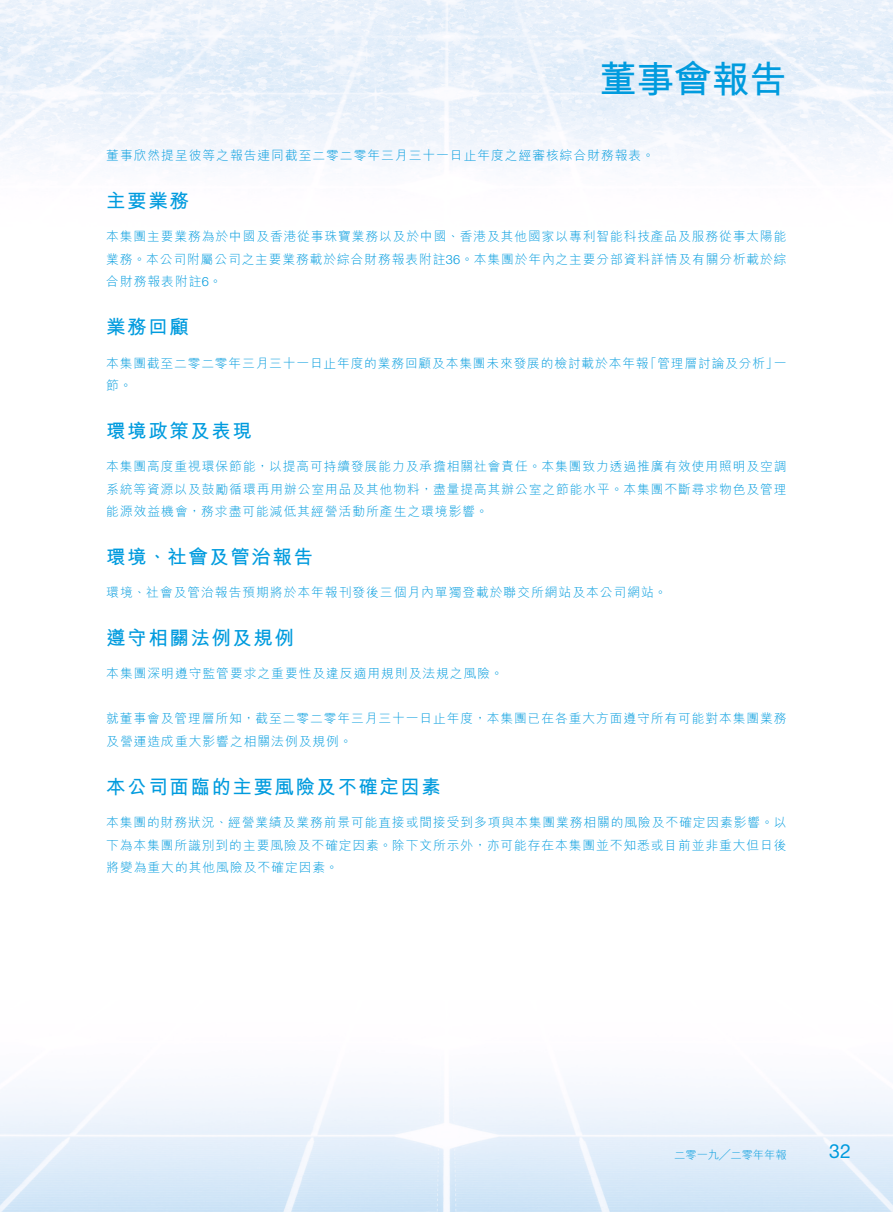
<style>
.page{position:relative;width:893px;height:1212px;background:#fff}
.page>*{position:absolute;margin:0;border:0;box-sizing:border-box;transform-origin:0 0}
.t1{font:700 37.5px "M Hei HK";color:#009bde}
._01_H1{font:700 19.5px "M Hei HK";letter-spacing:.08em;color:#009bde}
.t2{font:19.5px "Helvetica Neue LT Std";color:#009bde}
._00_txt{font:300 12.75px/22.5px "M Hei HK";letter-spacing:.07em;color:#009bde;text-align:justify}
.t3{font:300 11.25px "M Hei HK";color:#009bde}
.s1{font-family:"Helvetica Neue LT Std"}
</style>
<div class="page">
<img style="left:0;top:0;width:893px;height:1212px">
<h1 class="t1" style="left:599px;top:52px;width:189px">董事會報告</h1>
<p class="_00_txt" style="left:106px;top:144px;width:550px">董事欣然提呈彼等之報告連同截至二零二零年三月三十一日止年度之經審核綜合財務報表。</p>
<p class="_01_H1" style="left:106px;top:187px;width:84px">主要業務</p>
<p class="_00_txt" style="left:106px;top:225px;width:682px">本集團主要業務為於中國及香港從事珠寶業務以及於中國、香港及其他國家以專利智能科技產品及服務從事太陽能業務。本公司附屬公司之主要業務載於綜合財務報表附註<span class="s1">36</span>。本集團於年內之主要分部資料詳情及有關分析載於綜合財務報表附註 。<span class="s1">6</span></p>
<p class="_01_H1" style="left:106px;top:313px;width:84px">業務回顧</p>
<p class="_00_txt" style="left:774px;top:351px;width:14px">一</p>
<p class="_00_txt" style="left:106px;top:351px;width:544px">本集團截至二零二零年三月三十一日止年度的業務回顧及本集團未來發展的檢討載於本年報節。</p>
<p class="_01_H1" style="left:106px;top:417px;width:147px">環境政策及表現</p>
<p class="_00_txt" style="left:106px;top:455px;width:682px">本集團高度重視環保節能，以提高可持續發展能力及承擔相關社會責任。本集團致力透過推廣有效使用照明及空調系統等資源以及鼓勵循環再用辦公室用品及其他物料，盡量提高其辦公室之節能水平。本集團不斷尋求物色及管理能源效益機會，務求盡可能減低其經營活動所產生之環境影響。</p>
<p class="_01_H1" style="left:106px;top:543px;width:208px">環境、社會及管治報告</p>
<p class="_00_txt" style="left:106px;top:581px;width:562px">環境、社會及管治報告預期將於本年報刊發後三個月內單獨登載於聯交所網站及本公司網站。</p>
<p class="_01_H1" style="left:106px;top:624px;width:189px">遵守相關法例及規例</p>
<p class="_00_txt" style="left:106px;top:662px;width:398px">本集團深明遵守監管要求之重要性及違反適用規則及法規之風險。</p>
<p class="_00_txt" style="left:106px;top:707px;width:682px">就董事會及管理層所知，截至二零二零年三月三十一日止年度，本集團已在各重大方面遵守所有可能對本集團業務及營運造成重大影響之相關法例及規例。</p>
<p class="_01_H1" style="left:106px;top:773px;width:336px">本公司面臨的主要風險及不確定因素</p>
<p class="_00_txt" style="left:106px;top:811px;width:682px">本集團的財務狀況、經營業績及業務前景可能直接或間接受到多項與本集團業務相關的風險及不確定因素影響。以下為本集團所識別到的主要風險及不確定因素。除下文所示外，亦可能存在本集團並不知悉或目前並非重大但日後將變為重大的其他風險及不確定因素。</p>
<p class="_00_txt" style="left:644px;top:351px;width:136px">「管理層討論及分析」</p>
<p class="t3" style="left:674px;top:1149px;width:114px">二零一九╱二零年年報</p>
<p class="t2" style="left:829px;top:1139px;width:23px">32</p>
</div>
